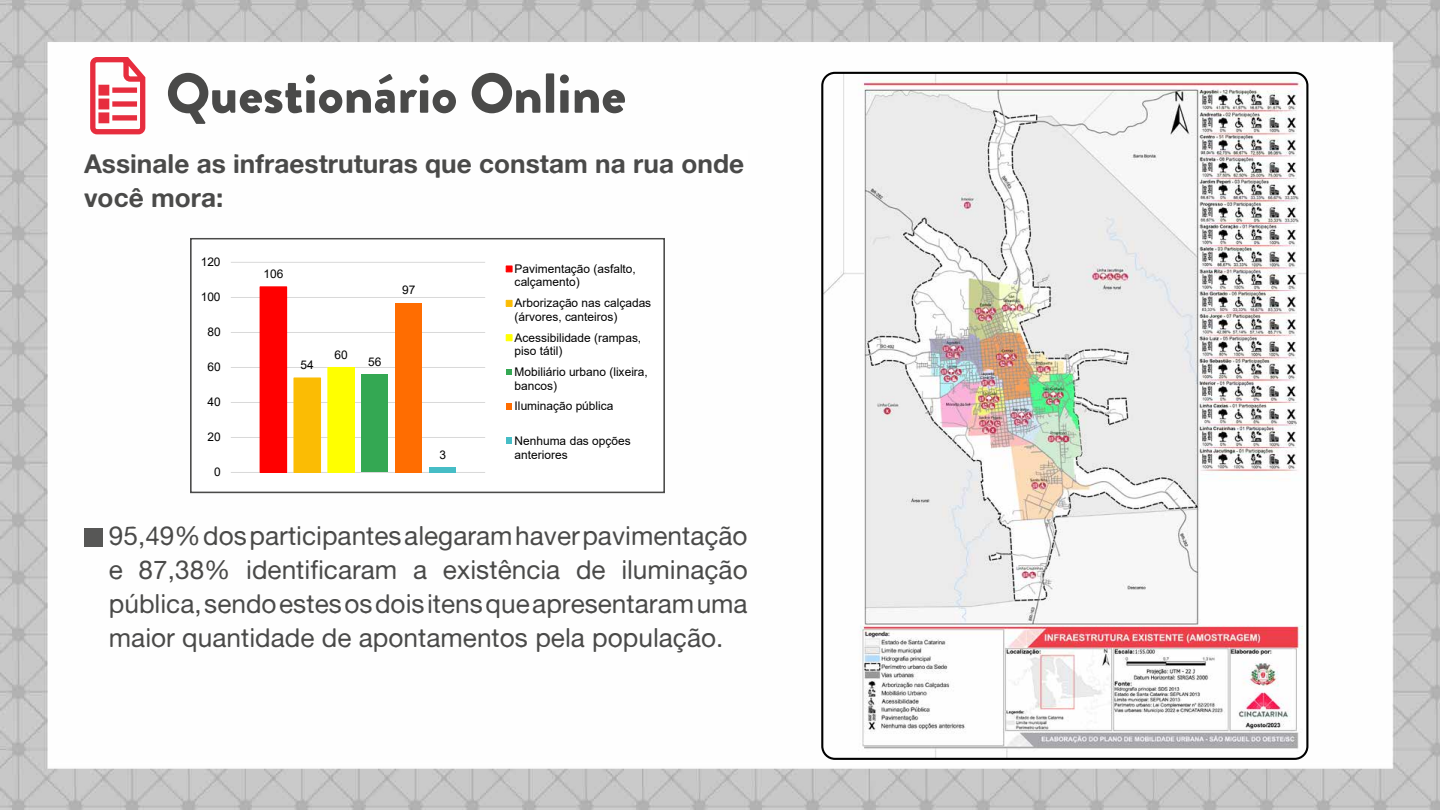
<style>
.page{position:relative;width:1440px;height:810px;background:#fff}
.page>*{position:absolute;margin:0;border:0;box-sizing:border-box;transform-origin:0 0}
.t1{font:900 56.25px "Brandon Grotesque";color:#4a4a49}
.t2{font:26.25px/33.8px "Alte Haas Grotesk";color:#4a4a49;text-align:justify}
.t3{font:26.25px/33.8px "Alte Haas Grotesk Bold";color:#4a4a49}
.t4{font:11.93px/13.7px "Arial";letter-spacing:.005em;color:#000}
</style>
<div class="page">
<img style="left:0;top:0;width:1440px;height:810px">
<div style="left:636px;top:150px;width:112px;height:25px;background:#fff"></div>
<div style="left:84px;top:528px;width:18px;height:18px;background:#575756"></div>
<svg style="left:89px;top:55px;width:58px;height:81px"></svg>
<svg style="left:193px;top:241px;width:469px;height:249px"></svg>
<div style="left:190px;top:238px;width:475px;height:255px;border:2px solid #4a4a49"></div>
<img style="left:822px;top:73px;width:485px;height:686px">
<div style="left:821px;top:72px;width:487px;height:688px;border:2px solid #000;border-radius:13px"></div>
<h1 class="t1" style="left:166px;top:54px;width:462px">Questionário Online</h1>
<h2 class="t3" style="left:84px;top:146px;width:662px">Assinale as infraestruturas que constam na rua onde você mora:</h2>
<p class="t4" style="left:201px;top:255px;width:21px">120</p>
<p class="t4" style="left:201px;top:290px;width:21px">100</p>
<p class="t4" style="left:207px;top:325px;width:15px">80</p>
<p class="t4" style="left:207px;top:360px;width:15px">60</p>
<p class="t4" style="left:207px;top:395px;width:15px">40</p>
<p class="t4" style="left:207px;top:430px;width:15px">20</p>
<p class="t4" style="left:214px;top:465px;width:8px">0</p>
<p class="t4" style="left:263px;top:267px;width:21px">106</p>
<p class="t4" style="left:402px;top:283px;width:15px">97</p>
<p class="t4" style="left:301px;top:358px;width:15px">54</p>
<p class="t4" style="left:334px;top:348px;width:15px">60</p>
<p class="t4" style="left:368px;top:355px;width:15px">56</p>
<p class="t4" style="left:439px;top:448px;width:8px">3</p>
<p class="t4" style="left:515px;top:262px;width:123px">Pavimentação (asfalto, calçamento)</p>
<p class="t4" style="left:515px;top:296px;width:138px">Arborização nas calçadas (árvores, canteiros)</p>
<p class="t4" style="left:515px;top:330px;width:128px">Acessibilidade (rampas, piso tátil)</p>
<p class="t4" style="left:515px;top:365px;width:135px">Mobiliário urbano (lixeira, bancos)</p>
<p class="t4" style="left:515px;top:399px;width:100px">Iluminação pública</p>
<p class="t4" style="left:515px;top:434px;width:118px">Nenhuma das opções anteriores</p>
<h2 class="t2" style="left:109px;top:519px;width:640px">95,49% dos participantes alegaram haver pavimentação e 87,38% identificaram a existência de iluminação pública, sendo estes os dois itens que apresentaram uma maior quantidade de apontamentos pela população.</h2>
</div>
